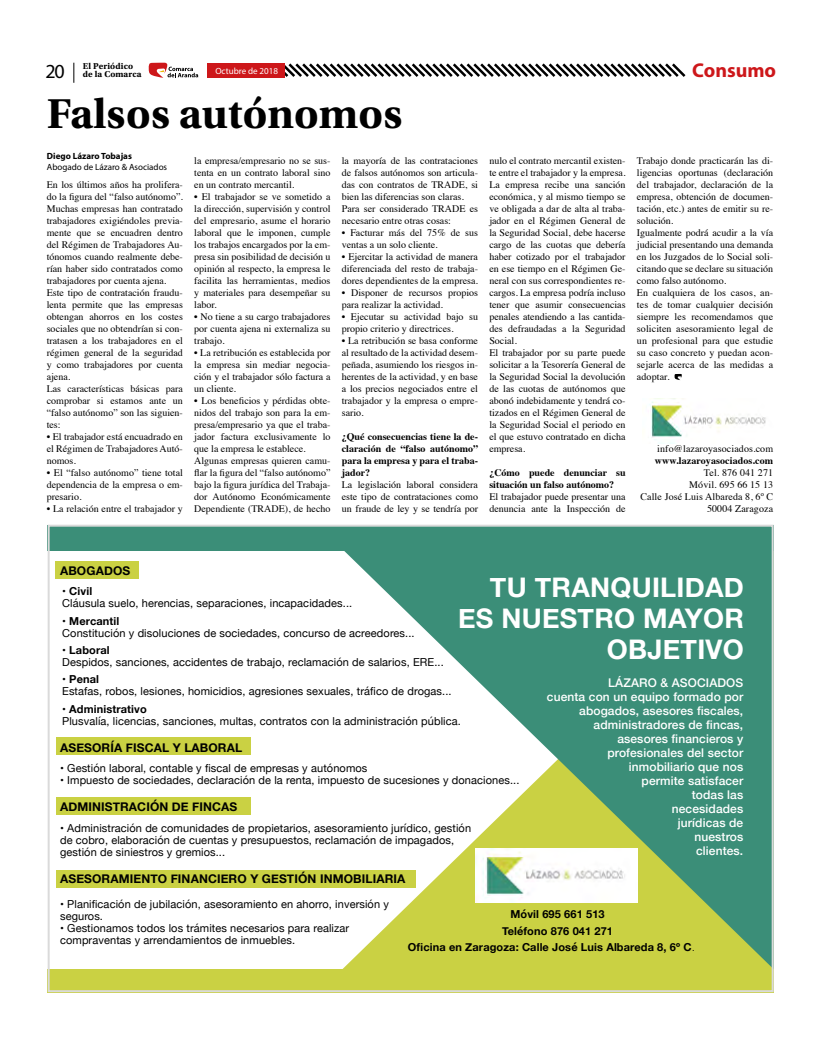
<style>
.page{position:relative;width:820px;height:1049px;background:#fff}
.page>*{position:absolute;margin:0;border:0;box-sizing:border-box;transform-origin:0 0}
.t1{font:700 44px "Utopia Std";color:#000}
.t2{font:700 27px/31px "Helvetica Neue";letter-spacing:.01em;color:#fff;text-align:right}
.t3{font:700 20px "Myriad Pro";color:#cd171a}
.t4{font:20px "Myriad Pro";color:#000}
.t5{font:500 12px/14px "Helvetica Neue";letter-spacing:.01em;color:#fff;text-align:right}
.t6{font:700 12px "Helvetica Neue";letter-spacing:.01em;color:#000}
.t7{font:11px/12px "Helvetica Neue";letter-spacing:.01em;color:#000}
.t8{font:700 11px/17px "Helvetica Neue";letter-spacing:.01em;color:#000;text-align:center}
.t9{font:10px/12px "Times";color:#000}
.t10{font:700 10px/12px "Times";color:#000;text-align:justify}
.t11{font:9px "Myriad Pro";color:#000}
.t12{font:700 9px "Utopia Std";letter-spacing:.01em;color:#000}
.t13{font:700 9px "Myriad Pro";color:#000}
.t14{font:9px "Myriad Pro";color:#fff}
.s1{font-family:"Times";font-weight:400;font-size:10px}
</style>
<div class="page">
<svg style="left:148px;top:63px;width:50px;height:15px"></svg>
<svg style="left:285px;top:63px;width:401px;height:14px"></svg>
<img style="left:649px;top:401px;width:117px;height:43px">
<div style="left:207px;top:63px;width:78px;height:15px;background:#cd171a"></div>
<svg style="left:73px;top:63px;width:1px;height:20px"></svg>
<svg style="left:674px;top:374px;width:7px;height:6px"></svg>
<div style="left:56px;top:737px;width:194px;height:18px;background:#cad143"></div>
<div style="left:56px;top:797px;width:194px;height:18px;background:#cad143"></div>
<div style="left:56px;top:870px;width:359px;height:17px;background:#cad143"></div>
<div style="left:56px;top:562px;width:83px;height:17px;background:#cad143"></div>
<svg style="left:342px;top:550px;width:428px;height:419px;fill:#3b8e78"></svg>
<div style="left:47px;top:969px;width:726px;height:23px;background:#cad143"></div>
<div style="left:47px;top:525px;width:726px;height:25px;background:#3b8e78"></div>
<div style="left:48px;top:525px;width:725px;height:467px;border:2px solid #dadada"></div>
<img style="left:475px;top:848px;width:162px;height:54px">
<p class="t12" style="left:83px;top:61px;width:52px">El Periódico</p>
<h3 class="t4" style="left:45px;top:59px;width:21px">20</h3>
<p class="t12" style="left:83px;top:69px;width:60px">de la Comarca</p>
<h3 class="t3" style="left:692px;top:58px;width:85px">Consumo</h3>
<p class="t14" style="left:215px;top:65px;width:64px">Octubre de 2018</p>
<h1 class="t1" style="left:47px;top:89px;width:357px">Falsos autónomos</h1>
<p class="t13" style="left:47px;top:150px;width:86px">Diego Lázaro Tobajas</p>
<p class="t11" style="left:47px;top:161px;width:122px">Abogado de Lázaro &amp; Asociados</p>
<p class="t9" style="left:47px;top:178px;width:138px">En los últimos años ha prolifera&shy;do la figura del “falso autónomo”.<br>Muchas empresas han contratado trabajadores exigiéndoles previa&shy;mente que se encuadren dentro del Régimen de Trabajadores Au&shy;tónomos cuando realmente debe&shy;rían haber sido contratados como trabajadores por cuenta ajena.<br>Este tipo de contratación fraudu&shy;lenta permite que las empresas obtengan ahorros en los costes sociales que no obtendrían si con&shy;tratasen a los trabajadores en el régimen general de la seguridad y como trabajadores por cuenta ajena.<br>Las características básicas para comprobar si estamos ante un “falso autónomo” son las siguien&shy;tes:</p>
<p class="t9" style="left:47px;top:430px;width:138px;text-align:justify">• El trabajador está encuadrado en el Régimen de Trabajadores Autó&shy;nomos.</p>
<p class="t9" style="left:47px;top:466px;width:138px;text-align:justify">• El “falso autónomo” tiene total dependencia de la empresa o em&shy;presario.</p>
<p class="t9" style="left:47px;top:502px;width:138px">• La relación entre el trabajador y</p>
<p class="t9" style="left:194px;top:154px;width:138px;text-align:justify">la empresa/empresario no se sus&shy;tenta en un contrato laboral sino en un contrato mercantil.</p>
<p class="t9" style="left:194px;top:190px;width:138px;text-align:justify">• El trabajador se ve sometido a la dirección, supervisión y control del empresario, asume el horario laboral que le imponen, cumple los trabajos encargados por la em&shy;presa sin posibilidad de decisión u opinión al respecto, la empresa le facilita las herramientas, medios y materiales para desempeñar su labor.</p>
<p class="t9" style="left:194px;top:310px;width:138px;text-align:justify">• No tiene a su cargo trabajadores por cuenta ajena ni externaliza su trabajo.</p>
<p class="t9" style="left:194px;top:346px;width:138px;text-align:justify">• La retribución es establecida por la empresa sin mediar negocia&shy;ción y el trabajador sólo factura a un cliente.</p>
<p class="t9" style="left:194px;top:394px;width:138px">• Los beneficios y pérdidas obte&shy;nidos del trabajo son para la em&shy;presa/empresario ya que el traba&shy;jador factura exclusivamente lo que la empresa le establece.<br>Algunas empresas quieren camu&shy;flar la figura del “falso autónomo” bajo la figura jurídica del Trabaja&shy;dor Autónomo Económicamente<br>Dependiente (TRADE), de hecho</p>
<p class="t9" style="left:342px;top:154px;width:138px">la mayoría de las contrataciones de falsos autónomos son articula&shy;das con contratos de TRADE, si bien las diferencias son claras.<br>Para ser considerado TRADE es necesario entre otras cosas:</p>
<p class="t9" style="left:342px;top:226px;width:138px">• Facturar más del 75% de sus ventas a un solo cliente.</p>
<p class="t9" style="left:342px;top:250px;width:138px;text-align:justify">• Ejercitar la actividad de manera diferenciada del resto de trabaja&shy;dores dependientes de la empresa.</p>
<p class="t9" style="left:342px;top:286px;width:138px">• Disponer de recursos propios para realizar la actividad.</p>
<p class="t9" style="left:342px;top:310px;width:138px">• Ejecutar su actividad bajo su propio criterio y directrices.</p>
<p class="t9" style="left:342px;top:334px;width:138px;text-align:justify">• La retribución se basa conforme al resultado de la actividad desem&shy;peñada, asumiendo los riesgos in&shy;herentes de la actividad, y en base a los precios negociados entre el trabajador y la empresa o empre&shy;sario.</p>
<p class="t10" style="left:342px;top:430px;width:138px">¿Qué consecuencias tiene la de&shy;claración de “falso autónomo” para la empresa y para el traba&shy;jador?</p>
<p class="t9" style="left:342px;top:478px;width:138px;text-align:justify">La legislación laboral considera este tipo de contrataciones como un fraude de ley y se tendría por</p>
<p class="t9" style="left:489px;top:154px;width:138px">nulo el contrato mercantil existen&shy;te entre el trabajador y la empresa.<br>La empresa recibe una sanción económica, y al mismo tiempo se ve obligada a dar de alta al traba&shy;jador en el Régimen General de la Seguridad Social, debe hacerse cargo de las cuotas que debería haber cotizado por el trabajador en ese tiempo en el Régimen Ge&shy;neral con sus correspondientes re&shy;cargos. La empresa podría incluso tener que asumir consecuencias penales atendiendo a las cantida&shy;des defraudadas a la Seguridad<br>Social.<br>El trabajador por su parte puede solicitar a la Tesorería General de la Seguridad Social la devolución de las cuotas de autónomos que abonó indebidamente y tendrá co&shy;tizados en el Régimen General de la Seguridad Social el periodo en el que estuvo contratado en dicha empresa.</p>
<p class="t10" style="left:489px;top:466px;width:138px">¿Cómo puede denunciar su situación un falso autónomo?</p>
<p class="t9" style="left:489px;top:490px;width:138px">El trabajador puede presentar una denuncia ante la Inspección de</p>
<p class="t9" style="left:636px;top:154px;width:138px">Trabajo donde practicarán las di&shy;ligencias oportunas (declaración del trabajador, declaración de la empresa, obtención de documen&shy;tación, etc.) antes de emitir su re&shy;solución.<br>Igualmente podrá acudir a la vía judicial presentando una demanda en los Juzgados de lo Social soli&shy;citando que se declare su situación como falso autónomo.<br>En cualquiera de los casos, an&shy;tes de tomar cualquier decisión siempre les recomendamos que soliciten asesoramiento legal de un profesional para que estudie su caso concreto y puedan acon&shy;sejarle acerca de las medidas a adoptar.</p>
<p class="t9" style="left:657px;top:442px;width:117px">info@lazaroyasociados.com</p>
<p class="t10" style="left:654px;top:454px;width:120px">www.lazaroyasociados.com</p>
<p class="t9" style="left:640px;top:466px;width:134px;text-align:right">Tel. 876 041 271<br>Móvil. 695 66 15 13<br>Calle José Luis Albareda 8, 6º C<br>50004 Zaragoza</p>
<p class="t6" style="left:60px;top:561px;width:72px">ABOGADOS</p>
<h2 class="t2" style="left:458px;top:573px;width:287px">TU TRANQUILIDAD<br>ES NUESTRO MAYOR<br>OBJETIVO</h2>
<p class="t8" style="left:62px;top:583px;width:31px">• Civil</p>
<p class="t7" style="left:62px;top:598px;width:291px">Cláusula suelo, herencias, separaciones, incapacidades...</p>
<p class="t8" style="left:62px;top:612px;width:59px">• Mercantil</p>
<p class="t7" style="left:62px;top:627px;width:354px">Constitución y disoluciones de sociedades, concurso de acreedores...</p>
<p class="t8" style="left:62px;top:642px;width:49px">• Laboral</p>
<p class="t7" style="left:62px;top:657px;width:383px">Despidos, sanciones, accidentes de trabajo, reclamación de salarios, ERE...</p>
<p class="t8" style="left:62px;top:701px;width:86px">• Administrativo</p>
<p class="t7" style="left:62px;top:716px;width:400px">Plusvalía, licencias, sanciones, multas, contratos con la administración pública.</p>
<p class="t8" style="left:62px;top:671px;width:38px">• Penal</p>
<p class="t7" style="left:62px;top:686px;width:391px">Estafas, robos, lesiones, homicidios, agresiones sexuales, tráfico de drogas...</p>
<p class="t5" style="left:546px;top:675px;width:198px">LÁZARO &amp; ASOCIADOS<br>cuenta con un equipo formado por abogados, asesores fiscales, administradores de fincas, asesores financieros y profesionales del sector inmobiliario que nos<br>permite satisfacer<br>todas las<br>necesidades<br>jurídicas de<br>nuestros<br>clientes.</p>
<p class="t6" style="left:60px;top:738px;width:184px">ASESORÍA FISCAL Y LABORAL</p>
<p class="t7" style="left:60px;top:763px;width:309px">• Gestión laboral, contable y fiscal de empresas y autónomos</p>
<p class="t7" style="left:60px;top:775px;width:460px">• Impuesto de sociedades, declaración de la renta, impuesto de sucesiones y donaciones...</p>
<p class="t6" style="left:60px;top:797px;width:179px">ADMINISTRACIÓN DE FINCAS</p>
<p class="t7" style="left:60px;top:823px;width:412px">• Administración de comunidades de propietarios, asesoramiento jurídico, gestión de cobro, elaboración de cuentas y presupuestos, reclamación de impagados, gestión de siniestros y gremios...</p>
<p class="t6" style="left:60px;top:869px;width:347px">ASESORAMIENTO FINANCIERO Y GESTIÓN INMOBILIARIA</p>
<p class="t7" style="left:60px;top:898px;width:330px">• Planificación de jubilación, asesoramiento en ahorro, inversión y seguros.</p>
<p class="t7" style="left:60px;top:922px;width:290px">• Gestionamos todos los trámites necesarios para realizar compraventas y arrendamientos de inmuebles.</p>
<p class="t8" style="left:502px;top:905px;width:112px">Móvil 695 661 513<br>Teléfono 876 041 271</p>
<p class="t8" style="left:408px;top:938px;width:288px">Oficina en Zaragoza: Calle José Luis Albareda 8, 6º C<span class="s1">.</span></p>
</div>
